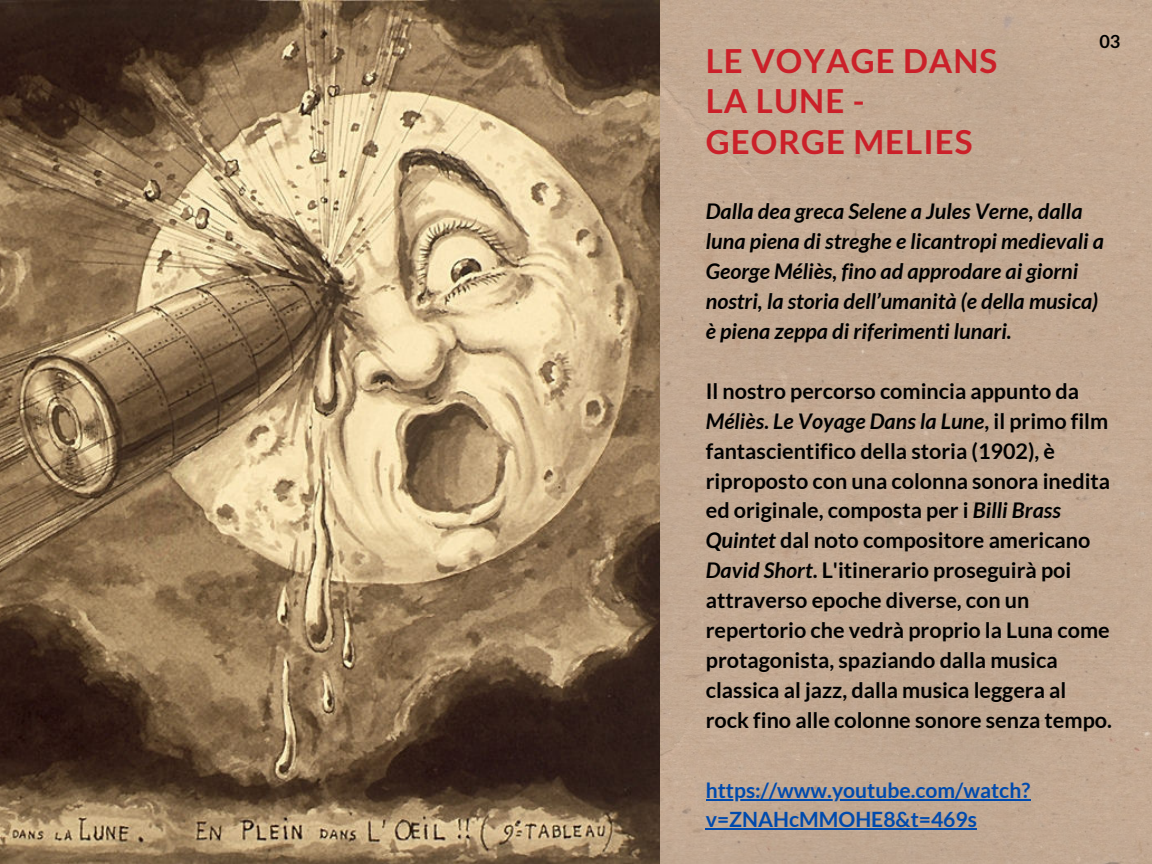
<style>
.page{position:relative;width:1152px;height:864px;background:#fff}
.page>*{position:absolute;margin:0;border:0;box-sizing:border-box;transform-origin:0 0}
.t1{font:700 33.15px/40.5px "Lato";letter-spacing:.03em;color:#cb2029}
.t2{font:700 21.6px/30px "Lato";color:#000}
.t3{font:italic 700 21.6px/30px "Lato";color:#000}
.t4{font:700 21.15px/29.2px "Lato";color:#004aad}
.t5{font:700 18.15px "Lato";color:#000}
.s1{font-style:italic}
</style>
<div class="page">
<img style="left:0;top:0;width:1152px;height:864px">
<hr style="left:706px;top:799px;width:324px;height:1px;background:#004aad">
<hr style="left:706px;top:828px;width:271px;height:1px;background:#004aad">
<p class="t1" style="left:706px;top:40px;width:293px">LE VOYAGE DANS<br>LA LUNE -</p>
<p class="t1" style="left:706px;top:121px;width:268px">GEORGE MELIES</p>
<p class="t5" style="left:1099px;top:30px;width:23px">03</p>
<p class="t3" style="left:706px;top:195px;width:400px">Dalla dea greca Selene a Jules Verne, dalla luna piena di streghe e licantropi medievali a George Méliès, fino ad approdare ai giorni nostri, la storia dell’umanità (e della musica) è piena zeppa di riferimenti lunari.</p>
<p class="t2" style="left:706px;top:375px;width:408px">Il nostro percorso comincia appunto da <span class="s1">Méliès</span>. <span class="s1">Le Voyage Dans la Lune</span>, il primo film fantascientifico della storia (1902), è riproposto con una colonna sonora inedita ed originale, composta per i <span class="s1">Billi Brass Quintet</span> dal noto compositore americano <span class="s1">David Short</span>. L'itinerario proseguirà poi attraverso epoche diverse, con un repertorio che vedrà proprio la Luna come protagonista, spaziando dalla musica classica al jazz, dalla musica leggera al rock fino alle colonne sonore senza tempo.</p>
<p class="t4" style="left:706px;top:775px;width:326px">https://www.youtube.com/watch? v=ZNAHcMMOHE8&amp;t=469s</p>
</div>
